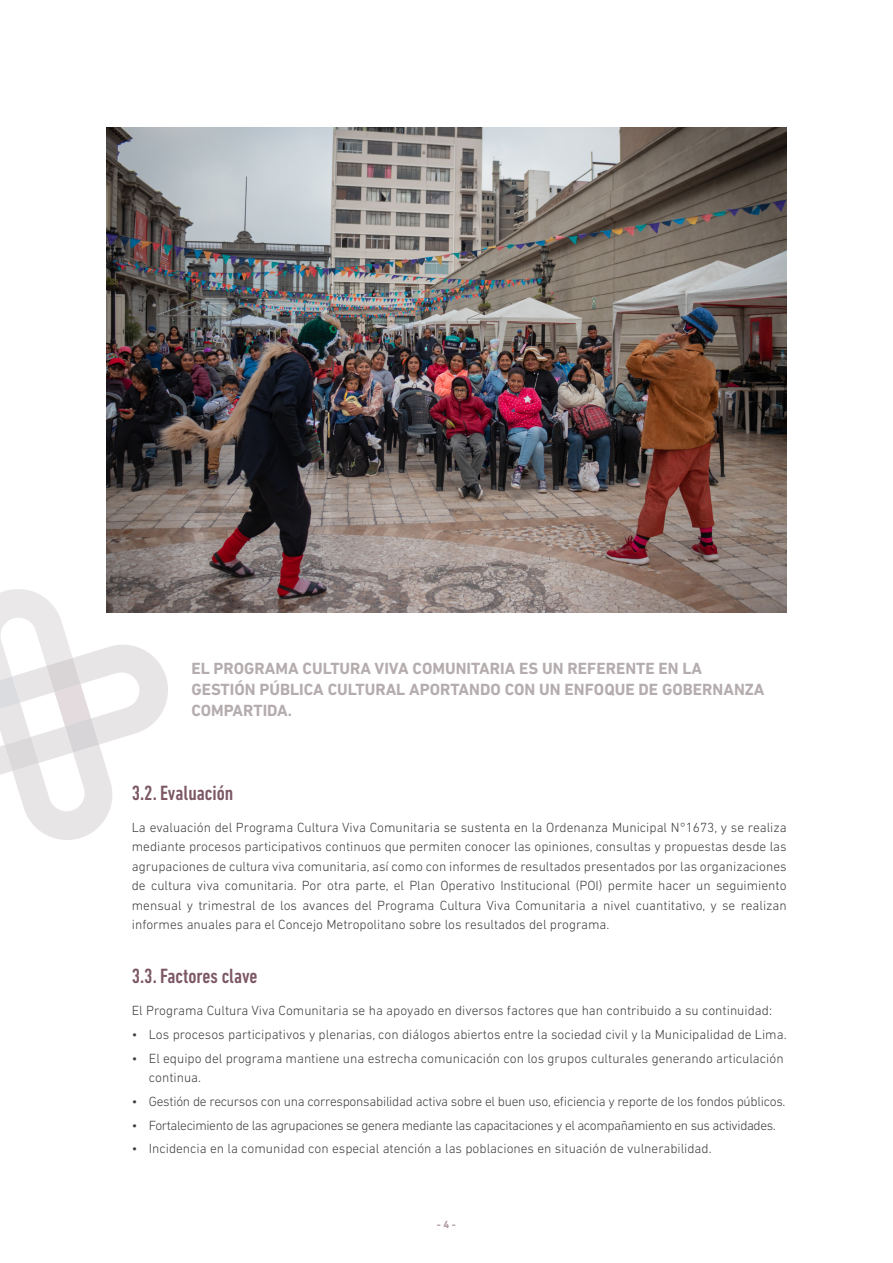
<style>
.page{position:relative;width:893px;height:1263px;background:#fff}
.page>*{position:absolute;margin:0;border:0;box-sizing:border-box;transform-origin:0 0}
.Titular_1_1{font:500 condensed 21px "DIN Next LT Pro";color:#7c5765}
.DESTACATS{font:700 16.5px/21px "DIN Next LT Pro";color:#b5acae}
.Text_Base{font:300 13.5px/19.5px "DIN Next LT Pro";color:#3e3e3f;text-align:justify}
.Text_Base-2{font:300 13.5px "DIN Next LT Pro";letter-spacing:-.02em;color:#3e3e3f}
.Text_Base-3{font:300 13.5px "DIN Next LT Pro";letter-spacing:-.03em;color:#3e3e3f}
.num_pg{font:700 10.5px "DIN Next LT Pro";color:#b19aa2}
</style>
<div class="page">
<img style="left:106px;top:128px;width:681px;height:484px">
<svg style="left:0;top:584px;width:173px;height:256px"></svg>
<p class="DESTACATS" style="left:191px;top:658px;width:575px">EL PROGRAMA CULTURA VIVA COMUNITARIA ES UN REFERENTE EN LA<br>GESTIÓN PÚBLICA CULTURAL APORTANDO CON UN ENFOQUE DE GOBERNANZA<br>COMPARTIDA.</p>
<p class="Titular_1_1" style="left:132px;top:781px;width:103px">3.2. Evaluación</p>
<p class="Text_Base" style="left:132px;top:817px;width:656px">La evaluación del Programa Cultura Viva Comunitaria se sustenta en la Ordenanza Municipal N°1673, y se realiza mediante procesos participativos continuos que permiten conocer las opiniones, consultas y propuestas desde las agrupaciones de cultura viva comunitaria, así como con informes de resultados presentados por las organizaciones de cultura viva comunitaria. Por otra parte, el Plan Operativo Institucional (POI) permite hacer un seguimiento mensual y trimestral de los avances del Programa Cultura Viva Comunitaria a nivel cuantitativo, y se realizan informes anuales para el Concejo Metropolitano sobre los resultados del programa.</p>
<p class="Titular_1_1" style="left:132px;top:964px;width:127px">3.3. Factores clave</p>
<p class="Text_Base" style="left:132px;top:1001px;width:642px">El Programa Cultura Viva Comunitaria se ha apoyado en diversos factores que han contribuido a su continuidad:</p>
<p class="Text_Base" style="left:132px;top:1024px;width:656px">• Los procesos participativos y plenarias, con diálogos abiertos entre la sociedad civil y la Municipalidad de Lima.</p>
<p class="Text_Base" style="left:149px;top:1048px;width:636px;text-indent:-17px">• El equipo del programa mantiene una estrecha comunicación con los grupos culturales generando articulación continua.</p>
<p class="Text_Base-2" style="left:132px;top:1093px;width:655px">• Gestión de recursos con una corresponsabilidad activa sobre el buen uso, eficiencia y reporte de los fondos públicos.</p>
<p class="Text_Base-3" style="left:132px;top:1117px;width:645px">• Fortalecimiento de las agrupaciones se genera mediante las capacitaciones y el acompañamiento en sus actividades.</p>
<p class="Text_Base" style="left:132px;top:1139px;width:581px">• Incidencia en la comunidad con especial atención a las poblaciones en situación de vulnerabilidad.</p>
<p class="num_pg" style="left:437px;top:1218px;width:21px">- 4 -</p>
</div>
